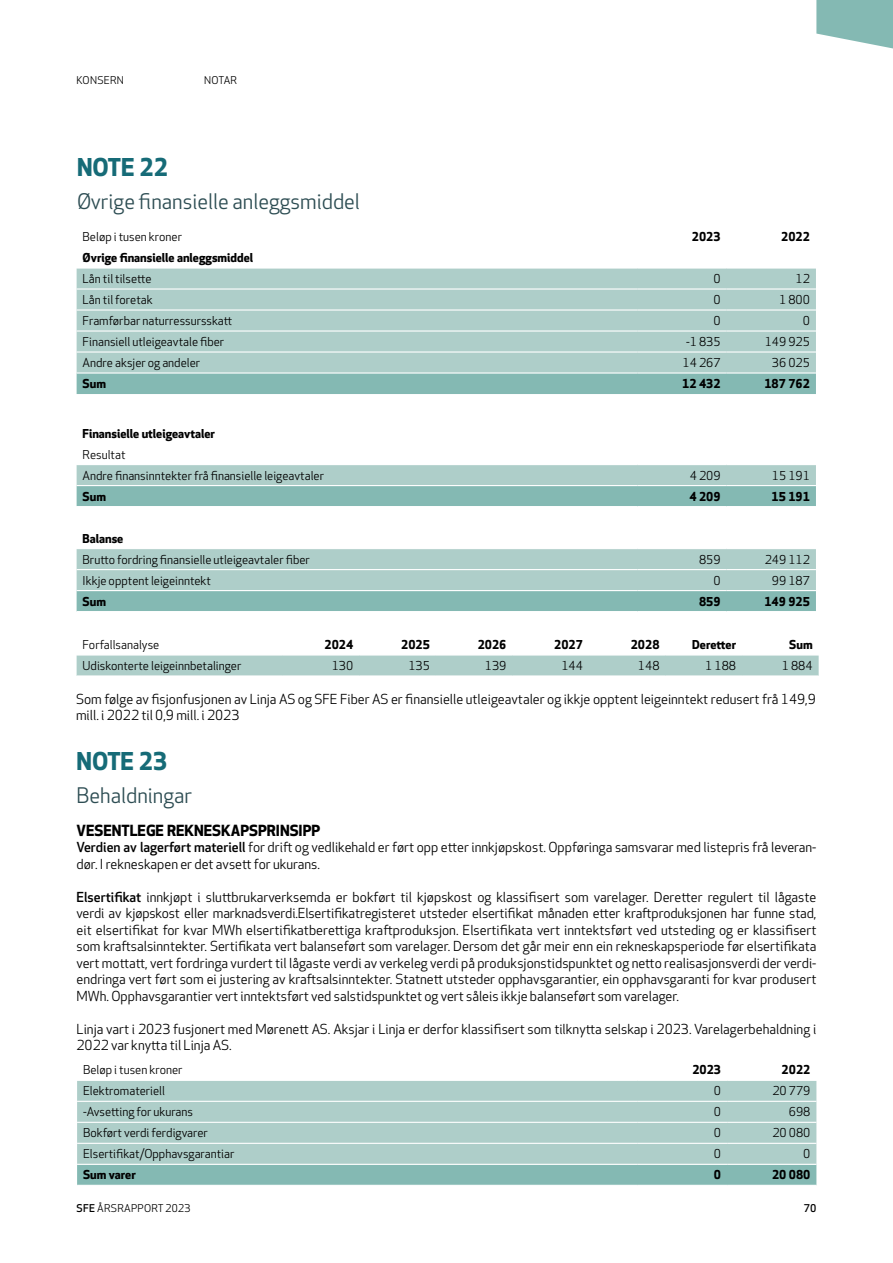
<style>
.page{position:relative;width:893px;height:1263px;background:#fff}
.page>*{position:absolute;margin:0;border:0;box-sizing:border-box;transform-origin:0 0}
.t1{font:700 24px "Apex New";color:#166b77}
.t2{font:21px "Apex New";color:#2d4d53}
.t3{font:700 15px "Apex New";color:#000}
.t4{font:13.5px/16.5px "Apex New";color:#000}
.t5{font:12px/21px "Apex New";color:#000}
.t6{font:700 12px "Apex New";color:#000}
.t7{font:10.5px "Apex New";letter-spacing:.025em;color:#000}
.t8{font:500 10.5px "Apex New";color:#000}
.s1{font-weight:500}
</style>
<div class="page">
<svg style="left:816px;top:0;width:77px;height:49px"></svg>
<div style="left:77px;top:1081px;width:739px;height:83px;background:#aecec9"></div>
<div style="left:77px;top:1165px;width:739px;height:20px;background:#84b9b3"></div>
<hr style="left:77px;top:1101px;width:561px;height:1px;background:#fff">
<hr style="left:638px;top:1101px;width:89px;height:1px;background:#fff">
<hr style="left:727px;top:1101px;width:89px;height:1px;background:#fff">
<hr style="left:77px;top:1122px;width:561px;height:1px;background:#fff">
<hr style="left:638px;top:1122px;width:89px;height:1px;background:#fff">
<hr style="left:727px;top:1122px;width:89px;height:1px;background:#fff">
<hr style="left:77px;top:1143px;width:561px;height:1px;background:#fff">
<hr style="left:638px;top:1143px;width:89px;height:1px;background:#fff">
<hr style="left:727px;top:1143px;width:89px;height:1px;background:#fff">
<div style="left:77px;top:465px;width:739px;height:20px;background:#aecec9"></div>
<svg style="left:77px;top:486px;width:739px;height:125px"></svg>
<hr style="left:77px;top:527px;width:560px;height:1px;background:#fff">
<hr style="left:637px;top:527px;width:90px;height:1px;background:#fff">
<hr style="left:727px;top:527px;width:88px;height:1px;background:#fff">
<hr style="left:77px;top:569px;width:560px;height:1px;background:#fff">
<hr style="left:637px;top:569px;width:90px;height:1px;background:#fff">
<hr style="left:727px;top:569px;width:89px;height:1px;background:#fff">
<hr style="left:76px;top:548px;width:561px;height:1px;background:#fff">
<hr style="left:637px;top:548px;width:90px;height:1px;background:#fff">
<hr style="left:727px;top:548px;width:89px;height:1px;background:#fff">
<hr style="left:76px;top:506px;width:561px;height:1px;background:#fff">
<hr style="left:637px;top:506px;width:90px;height:1px;background:#fff">
<hr style="left:727px;top:506px;width:89px;height:1px;background:#fff">
<hr style="left:77px;top:590px;width:560px;height:1px;background:#fff">
<hr style="left:637px;top:590px;width:90px;height:1px;background:#fff">
<hr style="left:727px;top:590px;width:89px;height:1px;background:#fff">
<div style="left:77px;top:655px;width:742px;height:20px;background:#aecec9"></div>
<div style="left:77px;top:269px;width:739px;height:103px;background:#aecec9"></div>
<div style="left:77px;top:374px;width:739px;height:20px;background:#84b9b3"></div>
<hr style="left:77px;top:288px;width:560px;height:2px;background:#fff">
<hr style="left:637px;top:288px;width:90px;height:2px;background:#fff">
<hr style="left:727px;top:288px;width:89px;height:2px;background:#fff">
<hr style="left:77px;top:309px;width:560px;height:2px;background:#fff">
<hr style="left:637px;top:309px;width:90px;height:2px;background:#fff">
<hr style="left:727px;top:309px;width:89px;height:2px;background:#fff">
<hr style="left:77px;top:330px;width:560px;height:2px;background:#fff">
<hr style="left:637px;top:330px;width:90px;height:2px;background:#fff">
<hr style="left:727px;top:330px;width:89px;height:2px;background:#fff">
<hr style="left:77px;top:351px;width:560px;height:2px;background:#fff">
<hr style="left:637px;top:351px;width:90px;height:2px;background:#fff">
<hr style="left:727px;top:351px;width:89px;height:2px;background:#fff">
<p class="t7" style="left:77px;top:74px;width:49px">KONSERN</p>
<p class="t7" style="left:204px;top:74px;width:34px">NOTAR</p>
<h1 class="t1" style="left:77px;top:149px;width:93px">NOTE 22</h1>
<h2 class="t2" style="left:77px;top:188px;width:284px">Øvrige finansielle anleggsmiddel</h2>
<p class="t5" style="left:83px;top:226px;width:101px">Beløp i tusen kroner</p>
<p class="t6" style="left:692px;top:228px;width:30px">2023</p>
<p class="t6" style="left:781px;top:228px;width:30px">2022</p>
<p class="t6" style="left:83px;top:249px;width:172px">Øvrige finansielle anleggsmiddel</p>
<p class="t5" style="left:83px;top:268px;width:71px">Lån til tilsette</p>
<p class="t5" style="left:713px;top:268px;width:9px">0</p>
<p class="t5" style="left:795px;top:268px;width:16px">12</p>
<p class="t5" style="left:83px;top:289px;width:72px">Lån til foretak</p>
<p class="t5" style="left:713px;top:289px;width:9px">0</p>
<p class="t5" style="left:779px;top:289px;width:32px">1 800</p>
<p class="t5" style="left:83px;top:310px;width:151px">Framførbar naturressursskatt</p>
<p class="t5" style="left:713px;top:310px;width:9px">0</p>
<p class="t5" style="left:803px;top:310px;width:9px">0</p>
<p class="t5" style="left:83px;top:331px;width:143px">Finansiell utleigeavtale fiber</p>
<p class="t5" style="left:686px;top:331px;width:36px">-1 835</p>
<p class="t5" style="left:765px;top:331px;width:47px">149 925</p>
<p class="t5" style="left:83px;top:352px;width:119px">Andre aksjer og andeler</p>
<p class="t5" style="left:683px;top:352px;width:40px">14 267</p>
<p class="t5" style="left:772px;top:352px;width:40px">36 025</p>
<p class="t6" style="left:83px;top:375px;width:25px">Sum</p>
<p class="t6" style="left:682px;top:375px;width:40px">12 432</p>
<p class="t6" style="left:764px;top:375px;width:47px">187 762</p>
<p class="t6" style="left:83px;top:424px;width:134px">Finansielle utleigeavtaler</p>
<p class="t5" style="left:83px;top:444px;width:243px">Resultat<br>Andre finansinntekter frå finansielle leigeavtaler</p>
<p class="t5" style="left:690px;top:465px;width:32px">4 209</p>
<p class="t5" style="left:772px;top:465px;width:40px">15 191</p>
<p class="t6" style="left:83px;top:487px;width:25px">Sum</p>
<p class="t6" style="left:689px;top:487px;width:33px">4 209</p>
<p class="t6" style="left:771px;top:487px;width:40px">15 191</p>
<p class="t6" style="left:83px;top:529px;width:42px">Balanse</p>
<p class="t5" style="left:83px;top:549px;width:229px">Brutto fordring finansielle utleigeavtaler fiber</p>
<p class="t5" style="left:699px;top:549px;width:23px">859</p>
<p class="t5" style="left:765px;top:549px;width:47px">249 112</p>
<p class="t5" style="left:83px;top:570px;width:130px">Ikkje opptent leigeinntekt</p>
<p class="t5" style="left:713px;top:570px;width:9px">0</p>
<p class="t5" style="left:772px;top:570px;width:40px">99 187</p>
<p class="t6" style="left:83px;top:592px;width:25px">Sum</p>
<p class="t6" style="left:699px;top:592px;width:23px">859</p>
<p class="t6" style="left:764px;top:592px;width:47px">149 925</p>
<p class="t5" style="left:83px;top:634px;width:78px">Forfallsanalyse</p>
<p class="t6" style="left:325px;top:636px;width:30px">2024</p>
<p class="t6" style="left:401px;top:636px;width:30px">2025</p>
<p class="t6" style="left:478px;top:636px;width:30px">2026</p>
<p class="t6" style="left:554px;top:636px;width:30px">2027</p>
<p class="t6" style="left:631px;top:636px;width:30px">2028</p>
<p class="t6" style="left:692px;top:636px;width:45px">Deretter</p>
<p class="t6" style="left:789px;top:636px;width:25px">Sum</p>
<p class="t5" style="left:83px;top:655px;width:160px">Udiskonterte leigeinnbetalinger</p>
<p class="t5" style="left:332px;top:655px;width:23px">130</p>
<p class="t5" style="left:408px;top:655px;width:23px">135</p>
<p class="t5" style="left:485px;top:655px;width:23px">139</p>
<p class="t5" style="left:561px;top:655px;width:23px">144</p>
<p class="t5" style="left:638px;top:655px;width:23px">148</p>
<p class="t5" style="left:705px;top:655px;width:32px">1 188</p>
<p class="t5" style="left:782px;top:655px;width:32px">1 884</p>
<p class="t4" style="left:76px;top:690px;width:741px">Som følge av fisjonfusjonen av Linja AS og SFE Fiber AS er finansielle utleigeavtaler og ikkje opptent leigeinntekt redusert frå 149,9 mill. i 2022 til 0,9 mill. i 2023</p>
<h1 class="t1" style="left:77px;top:743px;width:93px">NOTE 23</h1>
<h2 class="t2" style="left:77px;top:782px;width:117px">Behaldningar</h2>
<p class="t3" style="left:77px;top:819px;width:245px">VESENTLEGE REKNESKAPSPRINSIPP</p>
<p class="t4" style="left:77px;top:839px;width:741px"><span class="s1">Verdien av lagerført materiell</span> for drift og vedlikehald er ført opp etter innkjøpskost. Oppføringa samsvarar med listepris frå leveran&shy;dør. I rekneskapen er det avsett for ukurans.</p>
<p class="t4" style="left:77px;top:888px;width:741px;text-align:justify"><span class="s1">Elsertifikat</span> innkjøpt i sluttbrukarverksemda er bokført til kjøpskost og klassifisert som varelager. Deretter regulert til lågaste verdi av kjøpskost eller marknadsverdi.Elsertifikatregisteret utsteder elsertifikat månaden etter kraftproduksjonen har funne stad, eit elsertifikat for kvar MWh elsertifikatberettiga kraftproduksjon. Elsertifikata vert inntektsført ved utsteding og er klassifisert som kraftsalsinntekter. Sertifikata vert balanseført som varelager. Dersom det går meir enn ein rekneskapsperiode før elsertifikata vert mottatt, vert fordringa vurdert til lågaste verdi av verkeleg verdi på produksjonstidspunktet og netto realisasjonsverdi der verdi&shy;endringa vert ført som ei justering av kraftsalsinntekter. Statnett utsteder opphavsgarantier, ein opphavsgaranti for kvar produsert MWh. Opphavsgarantier vert inntektsført ved salstidspunktet og vert såleis ikkje balanseført som varelager.</p>
<p class="t4" style="left:77px;top:1020px;width:741px">Linja vart i 2023 fusjonert med Mørenett AS. Aksjar i Linja er derfor klassifisert som tilknytta selskap i 2023. Varelagerbehaldning i<br>2022 var knytta til Linja AS.</p>
<p class="t5" style="left:83px;top:1059px;width:101px">Beløp i tusen kroner</p>
<p class="t6" style="left:692px;top:1061px;width:30px">2023</p>
<p class="t6" style="left:782px;top:1061px;width:30px">2022</p>
<p class="t5" style="left:83px;top:1080px;width:83px">Elektromateriell</p>
<p class="t5" style="left:714px;top:1080px;width:9px">0</p>
<p class="t5" style="left:772px;top:1080px;width:40px">20 779</p>
<p class="t5" style="left:83px;top:1101px;width:111px">-Avsetting for ukurans</p>
<p class="t5" style="left:714px;top:1101px;width:9px">0</p>
<p class="t5" style="left:789px;top:1101px;width:23px">698</p>
<p class="t5" style="left:83px;top:1122px;width:126px">Bokført verdi ferdigvarer</p>
<p class="t5" style="left:714px;top:1122px;width:9px">0</p>
<p class="t5" style="left:772px;top:1122px;width:40px">20 080</p>
<p class="t5" style="left:83px;top:1143px;width:153px">Elsertifikat/Opphavsgarantiar</p>
<p class="t5" style="left:714px;top:1143px;width:9px">0</p>
<p class="t5" style="left:803px;top:1143px;width:9px">0</p>
<p class="t6" style="left:83px;top:1166px;width:54px">Sum varer</p>
<p class="t6" style="left:714px;top:1166px;width:9px">0</p>
<p class="t6" style="left:772px;top:1166px;width:40px">20 080</p>
<p class="t7" style="left:77px;top:1202px;width:115px"><span class="s1">SFE</span> ÅRSRAPPORT 2023</p>
<p class="t8" style="left:804px;top:1201px;width:14px">70</p>
</div>
